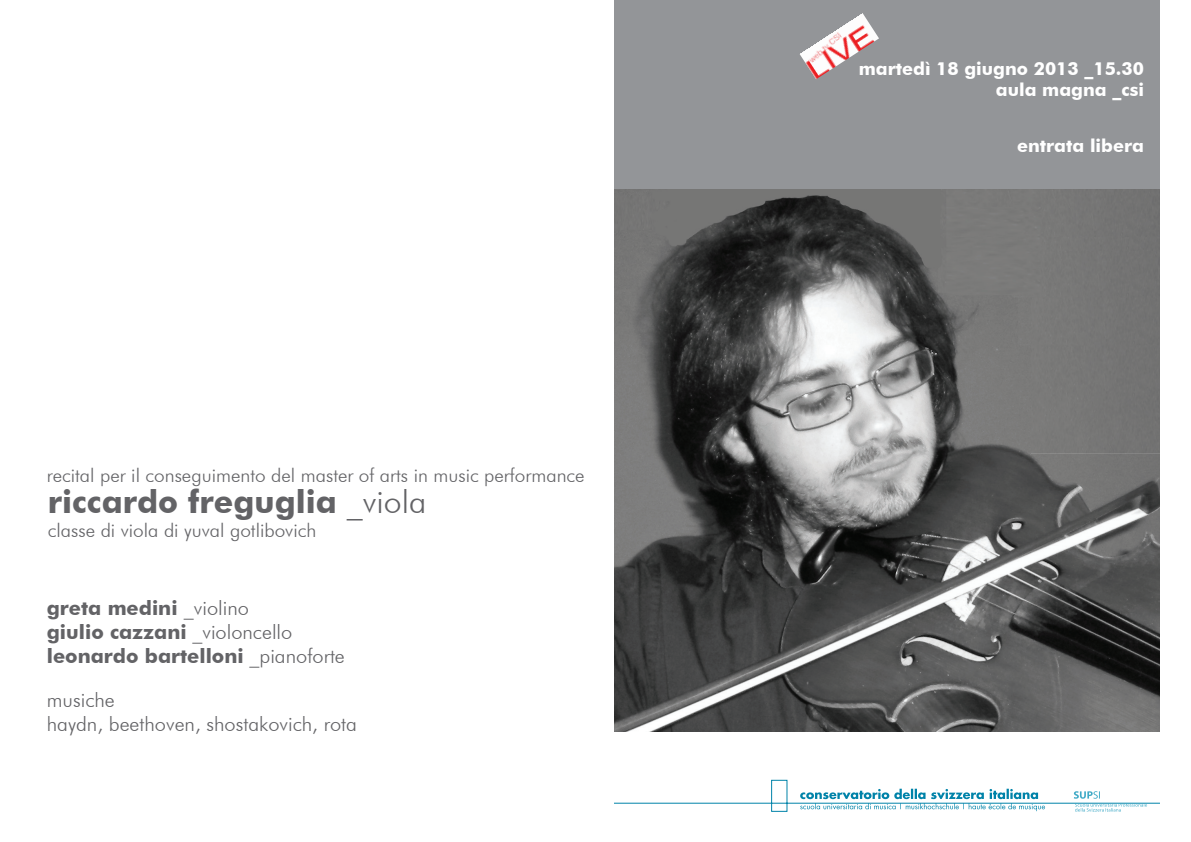
<style>
.page{position:relative;width:1191px;height:842px;background:#fff}
.page>*{position:absolute;margin:0;border:0;box-sizing:border-box;transform-origin:0 0}
.t1{font:700 32px "Futura BT";color:#636366}
.t2{font:700 20px/24px "Futura BT";color:#636366}
.t3{font:300 20px/24px "Futura BT";color:#636366}
.t4{font:300 19px "Futura BT";color:#636366}
.t5{font:700 18px/21.6px "Futura BT";color:#fff;text-align:right}
.s1{font-weight:300}
</style>
<div class="page">
<img style="left:614px;top:189px;width:545px;height:542px">
<div style="left:614px;top:0;width:545px;height:189px;background:#939598"></div>
<svg style="left:614px;top:780px;width:545px;height:32px"></svg>
<img style="left:799px;top:13px;width:80px;height:66px">
<p class="t4" style="left:47px;top:464px;width:539px">recital per il conseguimento del master of arts in music performance</p>
<p class="t4" style="left:48px;top:519px;width:270px">classe di viola di yuval gotlibovich</p>
<h1 class="t1" style="left:48px;top:482px;width:380px">riccardo freguglia <span class="s1">_viola</span></h1>
<p class="t2" style="left:47px;top:595px;width:300px">greta medini <span class="s1">_violino<br></span>giulio cazzani <span class="s1">_violoncello </span>leonardo bartelloni <span class="s1">_pianoforte</span></p>
<p class="t3" style="left:47px;top:688px;width:312px">musiche<br>haydn, beethoven, shostakovich, rota</p>
<p class="t5" style="left:858px;top:57px;width:287px">martedì 18 giugno 2013 _15.30 aula magna _csi</p>
<p class="t5" style="left:1017px;top:135px;width:128px">entrata libera</p>
</div>
